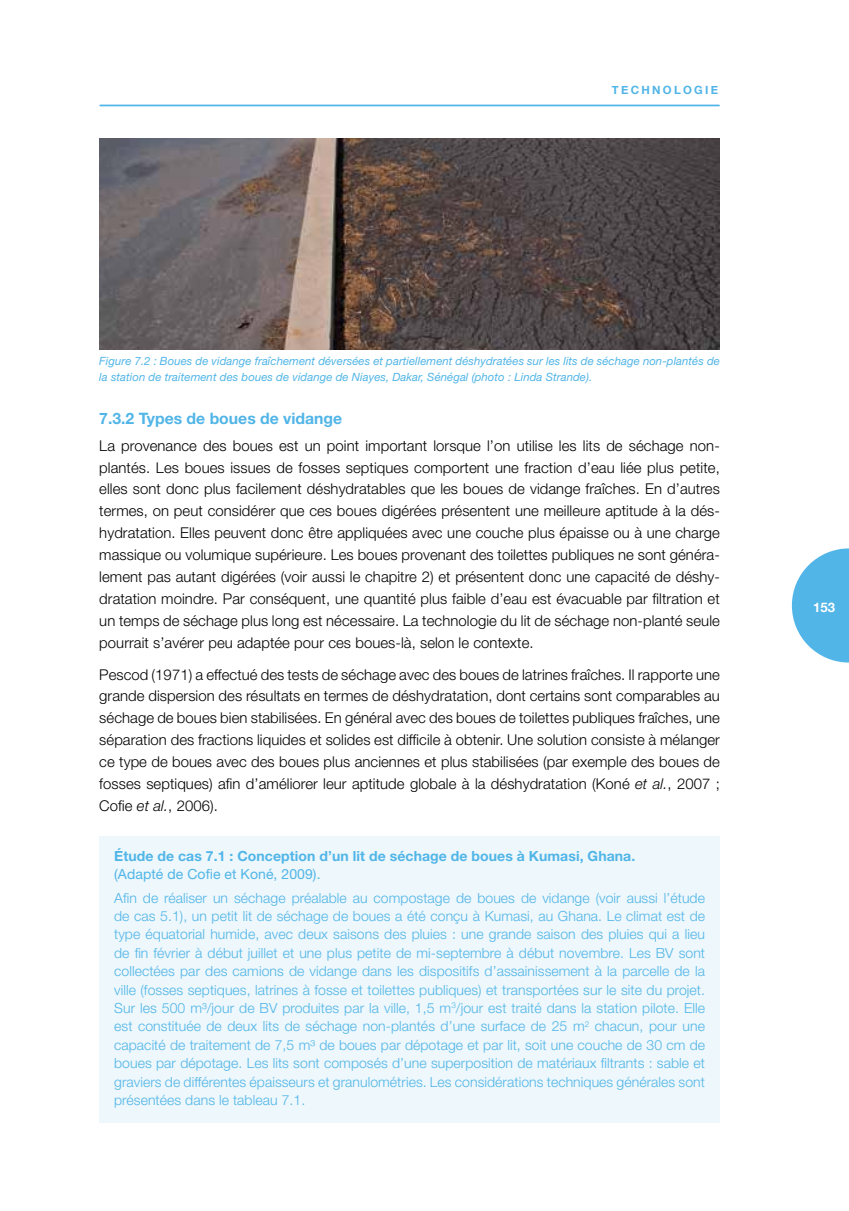
<style>
.page{position:relative;width:849px;height:1211px;background:#fff}
.page>*{position:absolute;margin:0;border:0;box-sizing:border-box;transform-origin:0 0}
.t1{font:700 15.75px "Helvetica Neue LT Std";color:#51b5e7}
.t2{font:300 14.88px/21.9px "Helvetica Neue LT Std";letter-spacing:.005em;color:#000;text-align:justify}
.t3{font:300 14px/18.4px "Helvetica Neue LT Std";letter-spacing:.005em;color:#51b5e7;text-align:justify}
.t4{font:700 14px "Helvetica Neue LT Std";letter-spacing:.005em;color:#51b5e7}
.t5{font:14px "Helvetica Neue LT Std";letter-spacing:.005em;color:#51b5e7}
.t6{font:700 13.12px "Helvetica Neue";color:#fff}
.t7{font:italic 11.38px/15.8px "Helvetica Neue LT Std";letter-spacing:.005em;color:#51b5e7}
.t8{font:700 11.38px "Helvetica Neue";letter-spacing:.2em;color:#51b5e7}
.s1{font-style:italic}
</style>
<div class="page">
<svg style="left:791px;top:548px;width:57px;height:114px"></svg>
<hr style="left:100px;top:105px;width:618px;height:1px;background:#51b5e7">
<div style="left:99px;top:836px;width:620px;height:286px;background:#edf7fc"></div>
<img style="left:99px;top:139px;width:620px;height:211px">
<p class="t8" style="left:611px;top:81px;width:108px">TECHNOLOGIE</p>
<p class="t7" style="left:99px;top:353px;width:622px">Figure 7.2 : Boues de vidange fraîchement déversées et partiellement déshydratées sur les lits de séchage non-plantés de la station de traitement des boues de vidange de Niayes, Dakar, Sénégal (photo : Linda Strande).</p>
<p class="t1" style="left:99px;top:408px;width:244px">7.3.2 Types de boues de vidange</p>
<p class="t2" style="left:99px;top:434px;width:622px">La provenance des boues est un point important lorsque l’on utilise les lits de séchage non&shy;plantés. Les boues issues de fosses septiques comportent une fraction d’eau liée plus petite, elles sont donc plus facilement déshydratables que les boues de vidange fraîches. En d’autres termes, on peut considérer que ces boues digérées présentent une meilleure aptitude à la dés&shy;hydratation. Elles peuvent donc être appliquées avec une couche plus épaisse ou à une charge massique ou volumique supérieure. Les boues provenant des toilettes publiques ne sont généra&shy;lement pas autant digérées (voir aussi le chapitre 2) et présentent donc une capacité de déshy&shy;dratation moindre. Par conséquent, une quantité plus faible d’eau est évacuable par filtration et un temps de séchage plus long est nécessaire. La technologie du lit de séchage non-planté seule pourrait s’avérer peu adaptée pour ces boues-là, selon le contexte.</p>
<p class="t2" style="left:99px;top:663px;width:622px">Pescod (1971) a effectué des tests de séchage avec des boues de latrines fraîches. Il rapporte une grande dispersion des résultats en termes de déshydratation, dont certains sont comparables au séchage de boues bien stabilisées. En général avec des boues de toilettes publiques fraîches, une séparation des fractions liquides et solides est difficile à obtenir. Une solution consiste à mélanger ce type de boues avec des boues plus anciennes et plus stabilisées (par exemple des boues de fosses septiques) afin d’améliorer leur aptitude globale à la déshydratation (Koné <span class="s1">et al.</span>, 2007 ; Cofie <span class="s1">et al.</span>, 2006).</p>
<p class="t4" style="left:114px;top:847px;width:522px">Étude de cas 7.1 : Conception d’un lit de séchage de boues à Kumasi, Ghana.</p>
<p class="t5" style="left:114px;top:866px;width:208px">(Adapté de Cofie et Koné, 2009).</p>
<p class="t3" style="left:114px;top:888px;width:592px">Afin de réaliser un séchage préalable au compostage de boues de vidange (voir aussi l’étude de cas 5.1), un petit lit de séchage de boues a été conçu à Kumasi, au Ghana. Le climat est de type équatorial humide, avec deux saisons des pluies : une grande saison des pluies qui a lieu de fin février à début juillet et une plus petite de mi-septembre à début novembre. Les BV sont collectées par des camions de vidange dans les dispositifs d’assainissement à la parcelle de la ville (fosses septiques, latrines à fosse et toilettes publiques) et transportées sur le site du projet.<br>Sur les 500 m³/jour de BV produites par la ville, 1,5 m<sup>3</sup>/jour est traité dans la station pilote. Elle est constituée de deux lits de séchage non-plantés d’une surface de 25 m<sup>2</sup> chacun, pour une capacité de traitement de 7,5 m³ de boues par dépotage et par lit, soit une couche de 30 cm de boues par dépotage. Les lits sont composés d’une superposition de matériaux filtrants : sable et graviers de différentes épaisseurs et granulométries. Les considérations techniques générales sont présentées dans le tableau 7.1.</p>
<p class="t6" style="left:813px;top:597px;width:23px">153</p>
</div>
